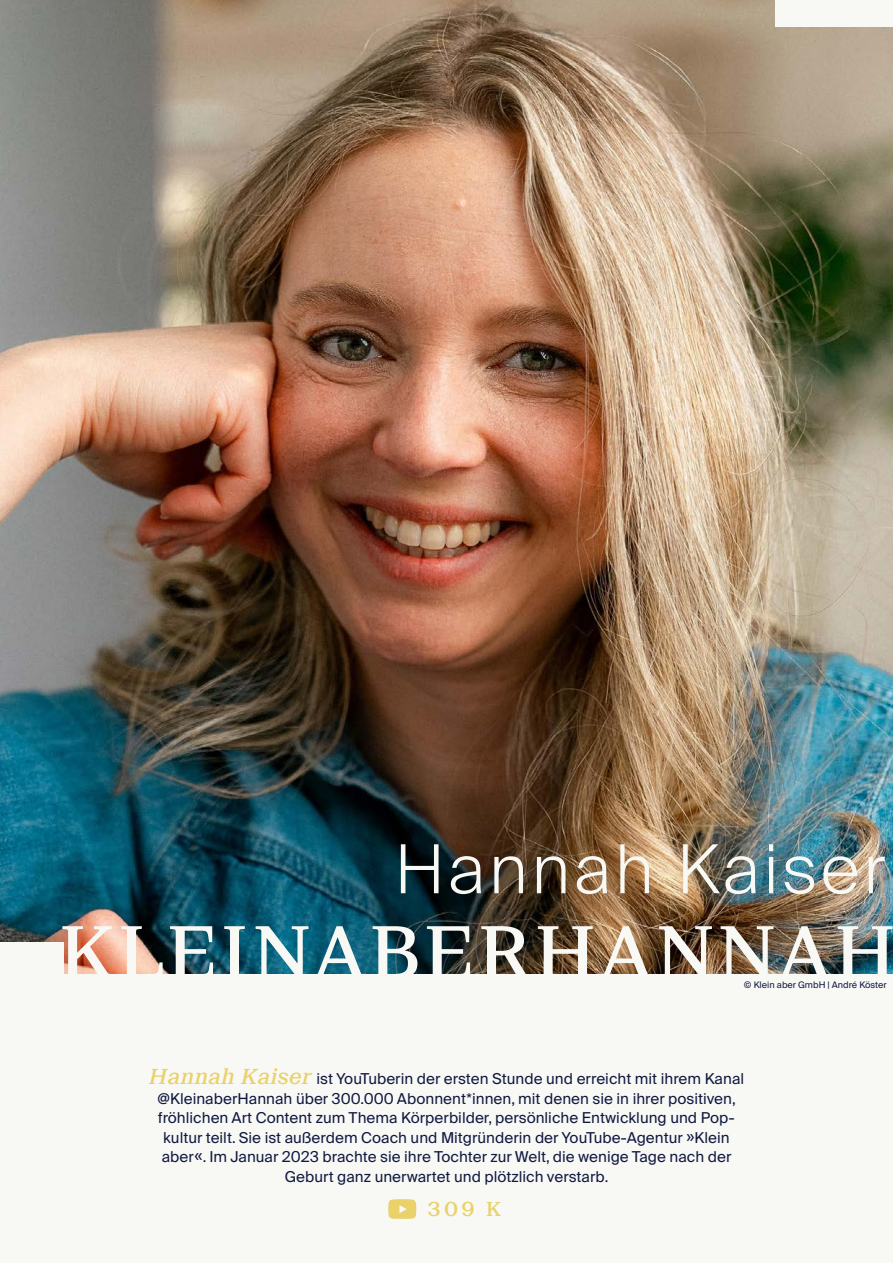
<style>
.page{position:relative;width:893px;height:1263px;background:#f8f8f5}
.page>*{position:absolute;margin:0;border:0;box-sizing:border-box;transform-origin:0 0}
.t1{font:500 72px "Suisse Neue";letter-spacing:.03em;color:#f8f8f5}
.t2{font:300 67.5px "Suisse Intl";letter-spacing:.05em;color:#f8f8f5}
.t3{font:500 19.5px "Suisse Neue";color:#ead169}
.t4{font:15px/19.5px "Suisse Intl";color:#101840;text-align:center}
.t5{font:9px "Suisse Intl";color:#101840}
.s1{font-family:"Suisse Neue";font-weight:500;font-style:italic;font-size:21px;color:#ead169}
</style>
<div class="page">
<img style="left:0;top:0;width:893px;height:974px">
<div style="left:775px;top:0;width:118px;height:27px;background:#f8f8f5"></div>
<div style="left:0;top:942px;width:64px;height:57px;background:#f8f8f5"></div>
<svg style="left:388px;top:1199px;width:28px;height:20px"></svg>
<h2 class="t2" style="left:395px;top:819px;width:493px">Hannah Kaiser</h2>
<h1 class="t1" style="left:58px;top:910px;width:840px">KLEINABERHANNAH</h1>
<p class="t5" style="left:744px;top:978px;width:144px">© Klein aber GmbH | André Köster</p>
<p class="t4" style="left:149px;top:1070px;width:597px"><span class="s1">Hannah Kaiser</span> ist YouTuberin der ersten Stunde und erreicht mit ihrem Kanal @KleinaberHannah über 300.000 Abonnent*innen, mit denen sie in ihrer positiven, fröhlichen Art Content zum Thema Körperbilder, persönliche Entwicklung und Pop&shy;kultur teilt. Sie ist außerdem Coach und Mitgründerin der YouTube-Agentur »Klein aber«. Im Januar 2023 brachte sie ihre Tochter zur Welt, die wenige Tage nach der Geburt ganz unerwartet und plötzlich verstarb.</p>
<h3 class="t3" style="left:428px;top:1198px;width:75px">309 K</h3>
</div>
